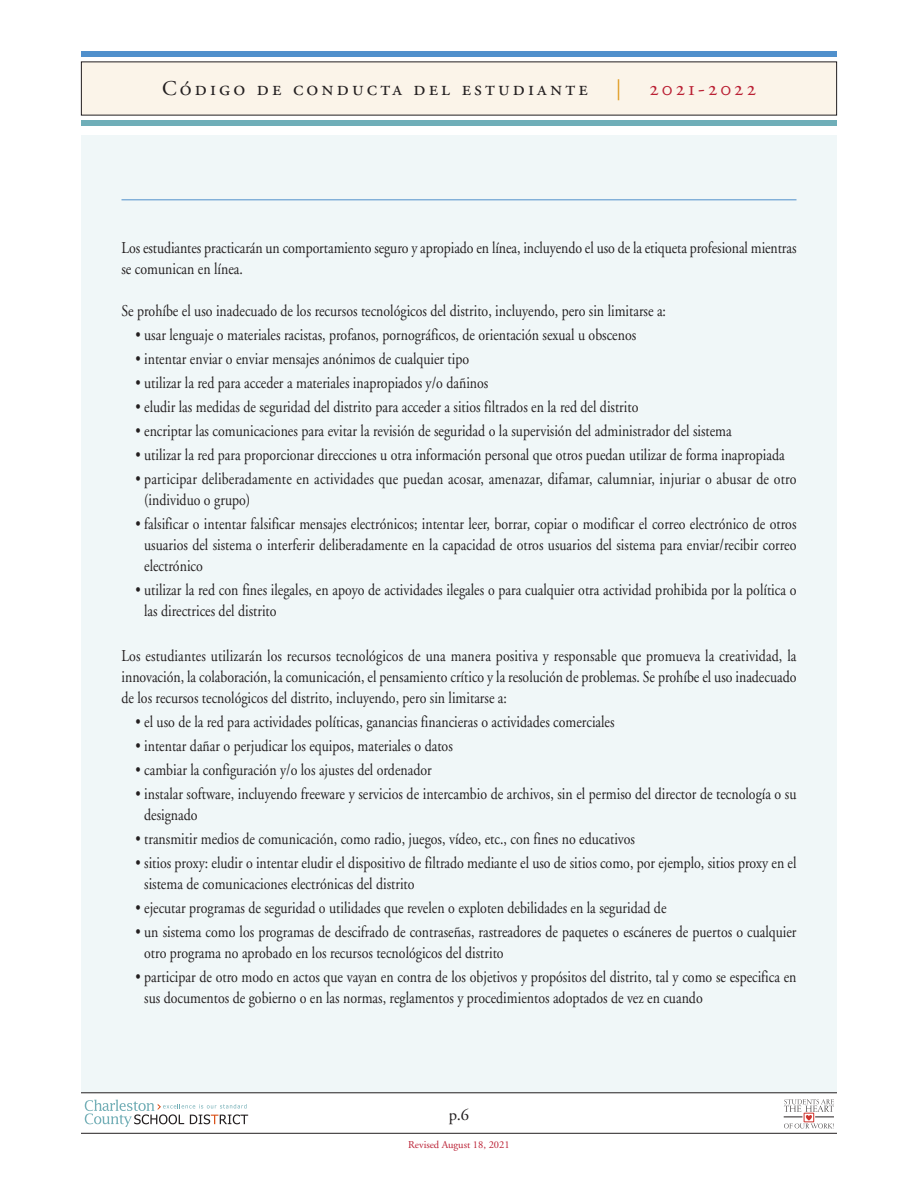
<style>
.page{position:relative;width:918px;height:1188px;background:#fff}
.page>*{position:absolute;margin:0;border:0;box-sizing:border-box;transform-origin:0 0}
.t1{font:21px "Adobe Garamond Regular SC";letter-spacing:.15em;color:#231f20}
.t2{font:21px "Adobe Garamond Regular SC";letter-spacing:.15em;color:#ba1f33}
.t3{font:21px "Adobe Garamond Regular SC";color:#df9717}
.t4{font:16.5px/21px "Adobe Garamond";color:#231f20;scale:.84 1}
.t5{font:16.5px "Adobe Garamond";color:#231f20}
.t6{font:10.5px "Adobe Garamond";color:#ba1f33}
</style>
<div class="page">
<div style="left:81px;top:135px;width:756px;height:958px;background:#f0f7f8"></div>
<svg style="left:85px;top:1100px;width:163px;height:27px"></svg>
<hr style="left:81px;top:1092px;width:756px;height:1px;background:#231f20">
<hr style="left:81px;top:1133px;width:756px;height:1px;background:#231f20">
<svg style="left:784px;top:1099px;width:50px;height:29px"></svg>
<div style="left:804px;top:1113px;width:10px;height:9px;border:1px solid #cf342e"></div>
<hr style="left:122px;top:199px;width:674px;height:1px;background:#5090cc">
<div style="left:82px;top:62px;width:754px;height:53px;background:#fbf4e9"></div>
<div style="left:81px;top:120px;width:756px;height:6px;background:#6faeb8"></div>
<div style="left:81px;top:51px;width:756px;height:6px;background:#5090cc"></div>
<p class="t1" style="left:162px;top:76px;width:427px">Código de conducta del estudiante</p>
<p class="t3" style="left:616px;top:76px;width:7px">|</p>
<p class="t2" style="left:649px;top:76px;width:108px">2021-2022</p>
<p class="t4" style="left:122px;top:238px;width:805px">Los estudiantes practicarán un comportamiento seguro y apropiado en línea, incluyendo el uso de la etiqueta profesional mientras se comunican en línea.</p>
<p class="t4" style="left:122px;top:301px;width:650px">Se prohíbe el uso inadecuado de los recursos tecnológicos del distrito, incluyendo, pero sin limitarse a:</p>
<p class="t4" style="left:135px;top:325px;width:598px">• usar lenguaje o materiales racistas, profanos, pornográficos, de orientación sexual u obscenos</p>
<p class="t4" style="left:135px;top:349px;width:399px">• intentar enviar o enviar mensajes anónimos de cualquier tipo</p>
<p class="t4" style="left:135px;top:373px;width:422px">• utilizar la red para acceder a materiales inapropiados y/o dañinos</p>
<p class="t4" style="left:135px;top:397px;width:600px">• eludir las medidas de seguridad del distrito para acceder a sitios filtrados en la red del distrito</p>
<p class="t4" style="left:135px;top:421px;width:712px">• encriptar las comunicaciones para evitar la revisión de seguridad o la supervisión del administrador del sistema</p>
<p class="t4" style="left:135px;top:445px;width:775px">• utilizar la red para proporcionar direcciones u otra información personal que otros puedan utilizar de forma inapropiada</p>
<p class="t4" style="left:144px;top:469px;width:778px;text-indent:-9px">• participar deliberadamente en actividades que puedan acosar, amenazar, difamar, calumniar, injuriar o abusar de otro (individuo o grupo)</p>
<p class="t4" style="left:144px;top:514px;width:778px;text-align:justify;text-indent:-9px">• falsificar o intentar falsificar mensajes electrónicos; intentar leer, borrar, copiar o modificar el correo electrónico de otros usuarios del sistema o interferir deliberadamente en la capacidad de otros usuarios del sistema para enviar/recibir correo electrónico</p>
<p class="t4" style="left:144px;top:580px;width:778px;text-indent:-9px">• utilizar la red con fines ilegales, en apoyo de actividades ilegales o para cualquier otra actividad prohibida por la política o las directrices del distrito</p>
<p class="t4" style="left:122px;top:646px;width:805px;text-align:justify">Los estudiantes utilizarán los recursos tecnológicos de una manera positiva y responsable que promueva la creatividad, la innovación, la colaboración, la comunicación, el pensamiento crítico y la resolución de problemas. Se prohíbe el uso inadecuado de los recursos tecnológicos del distrito, incluyendo, pero sin limitarse a:</p>
<p class="t4" style="left:135px;top:712px;width:572px">• el uso de la red para actividades políticas, ganancias financieras o actividades comerciales</p>
<p class="t4" style="left:135px;top:736px;width:379px">• intentar dañar o perjudicar los equipos, materiales o datos</p>
<p class="t4" style="left:135px;top:760px;width:354px">• cambiar la configuración y/o los ajustes del ordenador</p>
<p class="t4" style="left:144px;top:784px;width:778px;text-indent:-9px">• instalar software, incluyendo freeware y servicios de intercambio de archivos, sin el permiso del director de tecnología o su designado</p>
<p class="t4" style="left:135px;top:829px;width:596px">• transmitir medios de comunicación, como radio, juegos, vídeo, etc., con fines no educativos</p>
<p class="t4" style="left:144px;top:853px;width:778px;text-indent:-9px">• sitios proxy: eludir o intentar eludir el dispositivo de filtrado mediante el uso de sitios como, por ejemplo, sitios proxy en el sistema de comunicaciones electrónicas del distrito</p>
<p class="t4" style="left:135px;top:898px;width:634px">• ejecutar programas de seguridad o utilidades que revelen o exploten debilidades en la seguridad de</p>
<p class="t4" style="left:144px;top:922px;width:778px;text-indent:-9px">• un sistema como los programas de descifrado de contraseñas, rastreadores de paquetes o escáneres de puertos o cualquier otro programa no aprobado en los recursos tecnológicos del distrito</p>
<p class="t4" style="left:144px;top:967px;width:778px;text-indent:-9px">• participar de otro modo en actos que vayan en contra de los objetivos y propósitos del distrito, tal y como se especifica en sus documentos de gobierno o en las normas, reglamentos y procedimientos adoptados de vez en cuando</p>
<p class="t5" style="left:449px;top:1108px;width:22px">p.6</p>
<p class="t6" style="left:408px;top:1140px;width:103px">Revised August 18, 2021</p>
</div>
